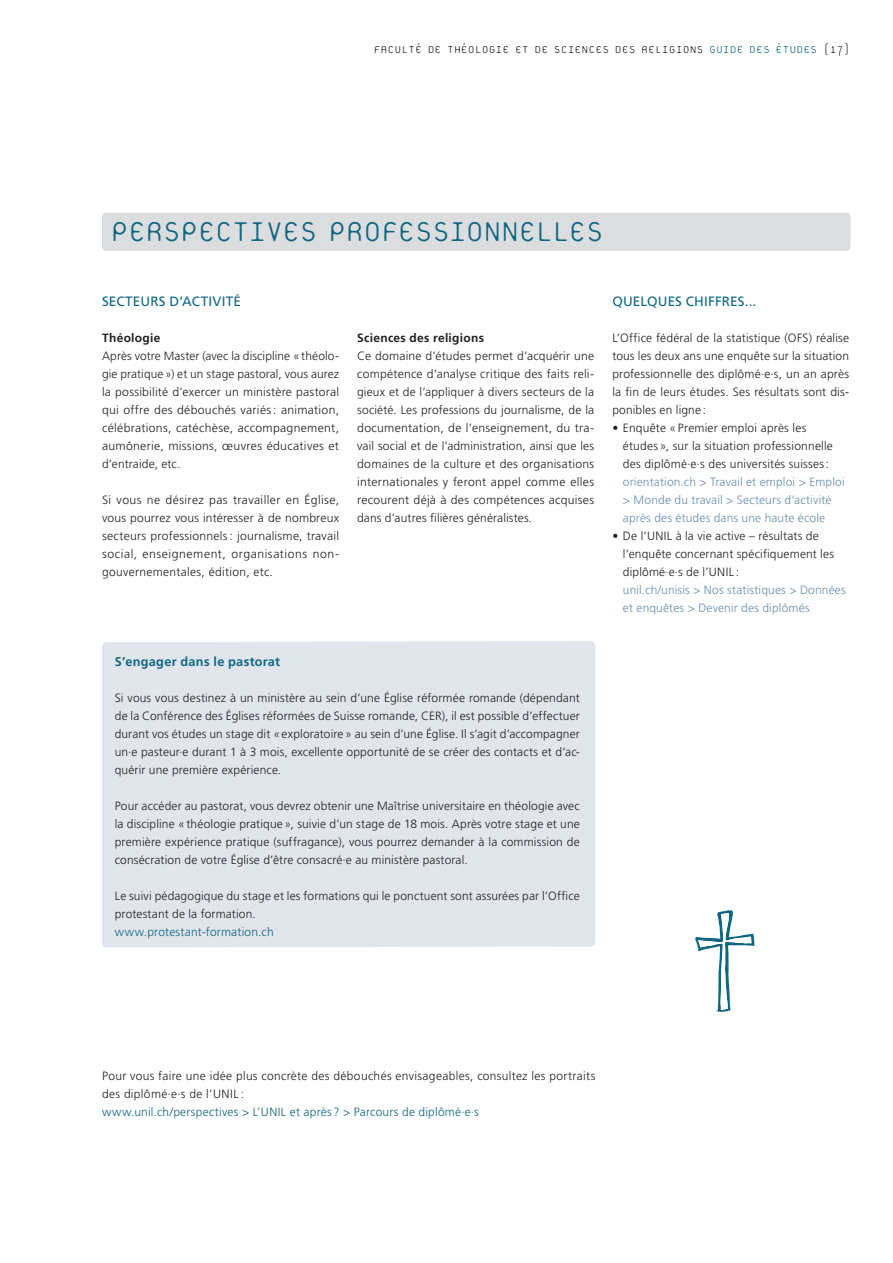
<style>
.page{position:relative;width:893px;height:1263px;background:#fff}
.page>*{position:absolute;margin:0;border:0;box-sizing:border-box;transform-origin:0 0}
.t1{font:100 40.5px "Platelet";letter-spacing:-.04em;color:#0f6681}
.t2{font:100 15px "Platelet";color:#231f20}
.SOUS-TITRE_1_MAJ_cou{font:13.5px "Frutiger LT Std";letter-spacing:.01em;color:#0f6681}
.B1__TEXTE_COURANT_bo{font:700 12.75px "Frutiger LT Std";letter-spacing:.02em;color:#0f6681}
.TEXTE_COURANT_frutig{font:300 12px/18px "Frutiger LT Std";letter-spacing:.015em;color:#231f20;text-align:justify}
.B1__TEXTE_COURANT_bo-2{font:300 12px/18px "Frutiger LT Std";letter-spacing:.03em;color:#231f20}
.B1__TEXTE_COURANT_bo-3{font:300 12px "Frutiger LT Std";letter-spacing:.02em;color:#0f6681}
.B1__TEXTE_COURANT_bo-4{font:700 12px "Frutiger LT Std";letter-spacing:.025em;color:#231f20}
.B0__TEXTE_COURANT_no{font:300 12px "Frutiger LT Std";letter-spacing:.015em;color:#0f6681}
.s1{color:#0f6681}
.s2{color:#688db1}
</style>
<div class="page">
<div style="left:102px;top:213px;width:748px;height:38px;background:#dcdddf;border-radius:4px"></div>
<div style="left:102px;top:641px;width:493px;height:306px;background:#e0e6ec"></div>
<svg style="left:695px;top:910px;width:59px;height:102px"></svg>
<p class="t2" style="left:374px;top:43px;width:478px">FACULTÉ DE THÉOLOGIE ET DE SCIENCES DES RELIGIONS <span class="s1">GUIDE DES ÉTUDES</span> (17)</p>
<p class="t1" style="left:111px;top:213px;width:495px">PERSPECTIVES PROFESSIONNELLES</p>
<p class="SOUS-TITRE_1_MAJ_cou" style="left:102px;top:293px;width:140px">SECTEURS D’ACTIVITÉ</p>
<p class="B1__TEXTE_COURANT_bo-4" style="left:102px;top:331px;width:60px">Théologie</p>
<p class="TEXTE_COURANT_frutig" style="left:102px;top:347px;width:239px">Après votre Master (avec la discipline «théolo&shy;gie pratique») et un stage pastoral, vous aurez la possibilité d’exercer un ministère pastoral qui offre des débouchés variés: animation, célébrations, catéchèse, accompagnement, aumônerie, missions, œuvres éducatives et d’entraide, etc.</p>
<p class="TEXTE_COURANT_frutig" style="left:102px;top:491px;width:239px">Si vous ne désirez pas travailler en Église, vous pourrez vous intéresser à de nombreux secteurs professionnels: journalisme, travail social, enseignement, organisations non&shy;gouvernementales, édition, etc.</p>
<p class="B1__TEXTE_COURANT_bo-4" style="left:357px;top:331px;width:128px">Sciences des religions</p>
<p class="TEXTE_COURANT_frutig" style="left:357px;top:347px;width:238px">Ce domaine d’études permet d’acquérir une compétence d’analyse critique des faits reli&shy;gieux et de l’appliquer à divers secteurs de la société. Les professions du journalisme, de la documentation, de l’enseignement, du tra&shy;vail social et de l’administration, ainsi que les domaines de la culture et des organisations internationales y feront appel comme elles recourent déjà à des compétences acquises dans d’autres filières généralistes.</p>
<p class="B1__TEXTE_COURANT_bo" style="left:115px;top:654px;width:167px">S’engager dans le pastorat</p>
<p class="TEXTE_COURANT_frutig" style="left:115px;top:689px;width:467px">Si vous vous destinez à un ministère au sein d’une Église réformée romande (dépendant de la Conférence des Églises réformées de Suisse romande, CER), il est possible d’effectuer durant vos études un stage dit «exploratoire» au sein d’une Église. Il s’agit d’accompagner un·e pasteur·e durant 1 à 3 mois, excellente opportunité de se créer des contacts et d’ac&shy;quérir une première expérience.</p>
<p class="TEXTE_COURANT_frutig" style="left:115px;top:797px;width:467px">Pour accéder au pastorat, vous devrez obtenir une Maîtrise universitaire en théologie avec la discipline «théologie pratique», suivie d’un stage de 18 mois. Après votre stage et une première expérience pratique (suffragance), vous pourrez demander à la commission de consécration de votre Église d’être consacré·e au ministère pastoral.</p>
<p class="TEXTE_COURANT_frutig" style="left:115px;top:887px;width:466px">Le suivi pédagogique du stage et les formations qui le ponctuent sont assurées par l’Office protestant de la formation.</p>
<p class="B0__TEXTE_COURANT_no" style="left:115px;top:925px;width:160px">www.protestant-formation.ch</p>
<p class="SOUS-TITRE_1_MAJ_cou" style="left:612px;top:293px;width:145px">QUELQUES CHIFFRES...</p>
<p class="TEXTE_COURANT_frutig" style="left:612px;top:329px;width:238px">L’Office fédéral de la statistique (OFS) réalise tous les deux ans une enquête sur la situation professionnelle des diplômé·e·s, un an après la fin de leurs études. Ses résultats sont dis&shy;ponibles en ligne :</p>
<p class="TEXTE_COURANT_frutig" style="left:623px;top:419px;width:223px;text-align:left;text-indent:-11px">• Enquête «Premier emploi après les études», sur la situation professionnelle des diplômé·e·s des universités suisses: <span class="s2">orientation.ch &gt; Travail et emploi &gt; Emploi &gt; Monde du travail &gt; Secteurs d’activité après des études dans une haute école</span></p>
<p class="TEXTE_COURANT_frutig" style="left:623px;top:527px;width:224px;text-align:left;text-indent:-11px">• De l’UNIL à la vie active – résultats de l’enquête concernant spécifiquement les diplômé·e·s de l’UNIL :<br><span class="s2">unil.ch/unisis &gt; Nos statistiques &gt; Données et enquêtes &gt; Devenir des diplômés</span></p>
<p class="B1__TEXTE_COURANT_bo-2" style="left:102px;top:1067px;width:495px">Pour vous faire une idée plus concrète des débouchés envisageables, consultez les portraits des diplômé·e·s de l’UNIL :</p>
<p class="B1__TEXTE_COURANT_bo-3" style="left:102px;top:1105px;width:378px">www.unil.ch/perspectives &gt; L’UNIL et après ? &gt; Parcours de diplômé·e·s</p>
</div>
